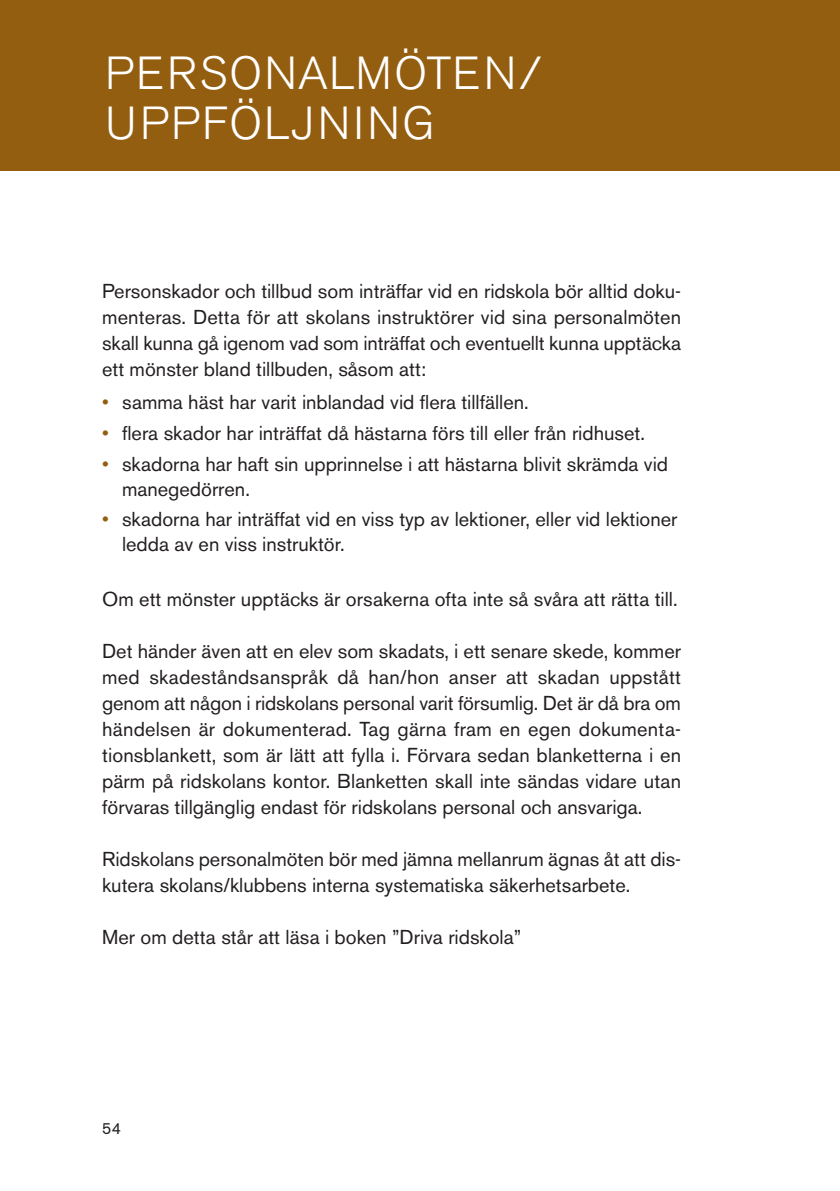
<style>
.page{position:relative;width:840px;height:1191px;background:#fff}
.page>*{position:absolute;margin:0;border:0;box-sizing:border-box;transform-origin:0 0}
.t1{font:300 46px/50px "Akzidenz Grotesk BE";letter-spacing:.05em;color:#fff}
.t2{font:20px/26px "Akzidenz Grotesk BE";color:#231f20}
.t3{font:16px "Akzidenz Grotesk BE";color:#231f20}
.s1{color:#945e10}
</style>
<div class="page">
<div style="left:0;top:0;width:839px;height:170px;background:#945e10"></div>
<h1 class="t1" style="left:105px;top:53px;width:437px">PERSONALMÖTEN/<br>UPPFÖLJNING</h1>
<p class="t2" style="left:102px;top:280px;width:580px;text-align:justify">Personskador och tillbud som inträffar vid en ridskola bör alltid doku&shy;menteras. Detta för att skolans instruktörer vid sina personalmöten skall kunna gå igenom vad som inträffat och eventuellt kunna upptäcka ett mönster bland tillbuden, såsom att:</p>
<p class="t2" style="left:102px;top:391px;width:428px"><span class="s1">•</span> samma häst har varit inblandad vid flera tillfällen.</p>
<p class="t2" style="left:102px;top:422px;width:544px"><span class="s1">•</span> flera skador har inträffat då hästarna förs till eller från ridhuset.</p>
<p class="t2" style="left:122px;top:453px;width:547px;line-height:25px;text-indent:-20px"><span class="s1">•</span> skadorna har haft sin upprinnelse i att hästarna blivit skrämda vid manegedörren.</p>
<p class="t2" style="left:122px;top:509px;width:556px;line-height:25px;text-indent:-20px"><span class="s1">•</span> skadorna har inträffat vid en viss typ av lektioner, eller vid lektioner ledda av en viss instruktör.</p>
<p class="t2" style="left:102px;top:588px;width:576px">Om ett mönster upptäcks är orsakerna ofta inte så svåra att rätta till.</p>
<p class="t2" style="left:102px;top:640px;width:580px;text-align:justify">Det händer även att en elev som skadats, i ett senare skede, kommer med skadeståndsanspråk då han/hon anser att skadan uppstått genom att någon i ridskolans personal varit försumlig. Det är då bra om händelsen är dokumenterad. Tag gärna fram en egen dokumenta&shy;tionsblankett, som är lätt att fylla i. Förvara sedan blanketterna i en pärm på ridskolans kontor. Blanketten skall inte sändas vidare utan förvaras tillgänglig endast för ridskolans personal och ansvariga.</p>
<p class="t2" style="left:102px;top:848px;width:580px">Ridskolans personalmöten bör med jämna mellanrum ägnas åt att dis&shy;kutera skolans/klubbens interna systematiska säkerhetsarbete.</p>
<p class="t2" style="left:102px;top:926px;width:420px">Mer om detta står att läsa i boken ”Driva ridskola”</p>
<p class="t3" style="left:102px;top:1123px;width:20px">54</p>
</div>
